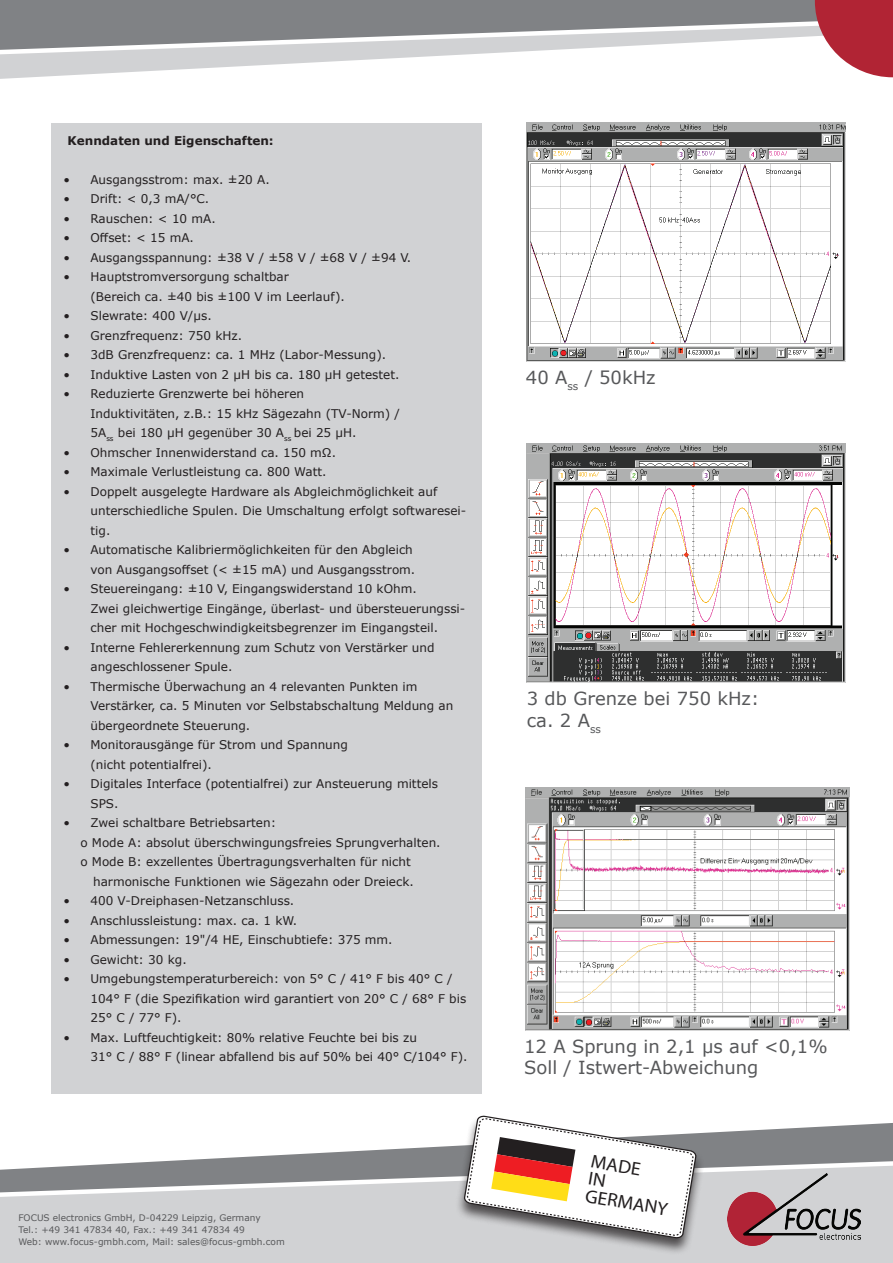
<style>
.page{position:relative;width:893px;height:1263px;background:#fff}
.page>*{position:absolute;margin:0;border:0;box-sizing:border-box;transform-origin:0 0}
.t1{font:18.75px/17.5px "Myriad Pro";color:#231f20;scale:1.04 1}
.t2{font:18px/21.6px "Verdana";color:#57585a}
.t3{font:12px/19.5px "Verdana";color:#231f20}
.t4{font:700 12px "Verdana";color:#231f20}
.t5{font:9px/12px "Verdana";color:#57585a}
</style>
<div class="page">
<svg style="left:0;top:0;width:893px;height:79px"></svg>
<svg style="left:815px;top:0;width:78px;height:77px"></svg>
<svg style="left:264px;top:1123px;width:629px;height:33px"></svg>
<svg style="left:0;top:1156px;width:893px;height:107px;background:#c3c4c6"></svg>
<img style="left:728px;top:1174px;width:133px;height:71px">
<div style="left:51px;top:123px;width:430px;height:971px;background:#d1d2d4"></div>
<img style="left:526px;top:788px;width:323px;height:242px">
<img style="left:527px;top:444px;width:318px;height:239px">
<img style="left:527px;top:123px;width:318px;height:239px">
<div style="left:455px;top:1115px;width:251px;height:141px;background:#231f20;opacity:.75"></div>
<svg style="left:462px;top:1115px;width:236px;height:125px"></svg>
<p class="t4" style="left:68px;top:132px;width:208px">Kenndaten und Eigenschaften:</p>
<p class="t3" style="left:64px;top:170px;width:208px">• Ausgangsstrom: max. ±20 A.</p>
<p class="t3" style="left:64px;top:189px;width:147px">• Drift: &lt; 0,3 mA/°C.</p>
<p class="t3" style="left:64px;top:209px;width:154px">• Rauschen: &lt; 10 mA.</p>
<p class="t3" style="left:64px;top:228px;width:132px">• Offset: &lt; 15 mA.</p>
<p class="t3" style="left:64px;top:248px;width:349px">• Ausgangsspannung: ±38 V / ±58 V / ±68 V / ±94 V.</p>
<p class="t3" style="left:91px;top:267px;width:256px;text-indent:-27px">• Hauptstromversorgung schaltbar<br>(Bereich ca. ±40 bis ±100 V im Leerlauf).</p>
<p class="t3" style="left:64px;top:306px;width:150px">• Slewrate: 400 V/µs.</p>
<p class="t3" style="left:64px;top:326px;width:180px">• Grenzfrequenz: 750 kHz.</p>
<p class="t3" style="left:64px;top:345px;width:324px">• 3dB Grenzfrequenz: ca. 1 MHz (Labor-Messung).</p>
<p class="t3" style="left:64px;top:365px;width:338px">• Induktive Lasten von 2 µH bis ca. 180 µH getestet.</p>
<p class="t3" style="left:91px;top:384px;width:311px;text-indent:-27px">• Reduzierte Grenzwerte bei höheren<br>Induktivitäten, z.B.: 15 kHz Sägezahn (TV-Norm) /<br>5A<sub>ss</sub> bei 180 µH gegenüber 30 A<sub>ss</sub> bei 25 µH.</p>
<p class="t3" style="left:64px;top:443px;width:274px">• Ohmscher Innenwiderstand ca. 150 mΩ.</p>
<p class="t3" style="left:64px;top:462px;width:265px">• Maximale Verlustleistung ca. 800 Watt.</p>
<p class="t3" style="left:91px;top:482px;width:377px;text-indent:-27px">• Doppelt ausgelegte Hardware als Abgleichmöglichkeit auf unterschiedliche Spulen. Die Umschaltung erfolgt softwaresei&shy;tig.</p>
<p class="t3" style="left:64px;top:540px;width:353px;text-align:right">• Automatische Kalibriermöglichkeiten für den Abgleich von Ausgangsoffset (&lt; ±15 mA) und Ausgangsstrom.</p>
<p class="t3" style="left:91px;top:579px;width:376px;text-indent:-27px">• Steuereingang: ±10 V, Eingangswiderstand 10 kOhm.<br>Zwei gleichwertige Eingänge, überlast- und übersteuerungssi&shy;cher mit Hochgeschwindigkeitsbegrenzer im Eingangsteil.</p>
<p class="t3" style="left:91px;top:638px;width:346px;text-indent:-27px">• Interne Fehlererkennung zum Schutz von Verstärker und angeschlossener Spule.</p>
<p class="t3" style="left:91px;top:677px;width:364px;text-indent:-27px">• Thermische Überwachung an 4 relevanten Punkten im<br>Verstärker, ca. 5 Minuten vor Selbstabschaltung Meldung an übergeordnete Steuerung.</p>
<p class="t3" style="left:91px;top:735px;width:259px;text-indent:-27px">• Monitorausgänge für Strom und Spannung (nicht potentialfrei).</p>
<p class="t3" style="left:91px;top:774px;width:349px;text-indent:-27px">• Digitales Interface (potentialfrei) zur Ansteuerung mittels<br>SPS.</p>
<p class="t3" style="left:64px;top:813px;width:214px">• Zwei schaltbare Betriebsarten:</p>
<p class="t3" style="left:80px;top:833px;width:362px">o Mode A: absolut überschwingungsfreies Sprungverhalten.</p>
<p class="t3" style="left:80px;top:852px;width:332px">o Mode B: exzellentes Übertragungsverhalten für nicht</p>
<p class="t3" style="left:93px;top:872px;width:322px">harmonische Funktionen wie Sägezahn oder Dreieck.</p>
<p class="t3" style="left:64px;top:891px;width:232px">• 400 V-Dreiphasen-Netzanschluss.</p>
<p class="t3" style="left:64px;top:911px;width:235px">• Anschlussleistung: max. ca. 1 kW.</p>
<p class="t3" style="left:64px;top:930px;width:331px">• Abmessungen: 19"/4 HE, Einschubtiefe: 375 mm.</p>
<p class="t3" style="left:64px;top:950px;width:125px">• Gewicht: 30 kg.</p>
<p class="t3" style="left:91px;top:969px;width:377px;text-indent:-27px">• Umgebungstemperaturbereich: von 5° C / 41° F bis 40° C /<br>104° F (die Spezifikation wird garantiert von 20° C / 68° F bis<br>25° C / 77° F).</p>
<p class="t3" style="left:91px;top:1028px;width:379px;text-indent:-27px">• Max. Luftfeuchtigkeit: 80% relative Feuchte bei bis zu<br>31° C / 88° F (linear abfallend bis auf 50% bei 40° C/104° F).</p>
<p class="t5" style="left:18px;top:1212px;width:268px">FOCUS electronics GmbH, D-04229 Leipzig, Germany<br>Tel.: +49 341 47834 40, Fax.: +49 341 47834 49<br>Web: www.focus-gmbh.com, Mail: sales@focus-gmbh.com</p>
<h2 class="t2" style="left:526px;top:367px;width:131px">40 A<sub>ss</sub> / 50kHz</h2>
<h2 class="t2" style="left:527px;top:688px;width:234px">3 db Grenze bei 750 kHz: ca. 2 A<sub>ss</sub></h2>
<h2 class="t2" style="left:524px;top:1035px;width:305px">12 A Sprung in 2,1 µs auf &lt;0,1%<br>Soll / Istwert-Abweichung</h2>
<h1 class="t1" style="left:592px;top:1152px;width:82px;rotate:9deg">MADE<br>IN<br>GERMANY</h1>
</div>
